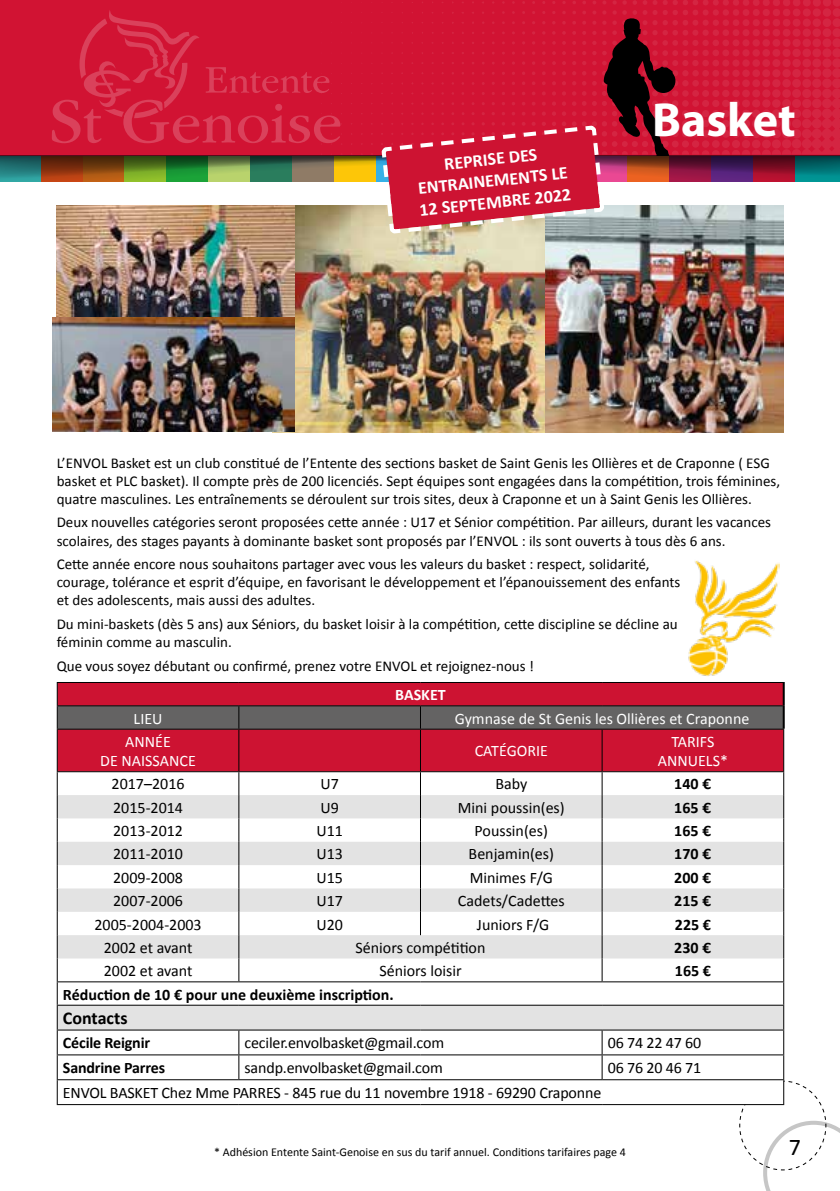
<style>
.page{position:relative;width:840px;height:1191px;background:#fff}
.page>*{position:absolute;margin:0;border:0;box-sizing:border-box;transform-origin:0 0}
.t1{font:700 48px "Myriad Pro";color:#fff}
.t2{font:24px "Calibri";color:#000}
.t3{font:700 18px/21.6px "Calibri";color:#fff;text-align:center}
.t4{font:700 18px "Calibri";color:#000}
.t5{font:16px "Calibri";color:#000}
.t6{font:700 16px "Calibri";color:#000}
.t7{font:16px/19.2px "Calibri";color:#fff;text-align:center}
.t8{font:700 16px "Calibri";color:#fff}
.t9{font:15px/18px "Calibri";color:#000}
.t10{font:12px "Calibri";color:#000}
</style>
<div class="page">
<img style="left:688px;top:560px;width:90px;height:117px">
<img style="left:272px;top:236px;width:273px;height:196px">
<div style="left:58px;top:729px;width:724px;height:42px;background:#cd1332"></div>
<svg style="left:58px;top:772px;width:680px;height:309px"></svg>
<svg style="left:58px;top:795px;width:680px;height:234px"></svg>
<svg style="left:239px;top:795px;width:499px;height:116px;fill:#e3e3e3"></svg>
<hr style="left:782px;top:683px;width:2px;height:23px;background:#000">
<hr style="left:782px;top:706px;width:2px;height:22px;background:#000">
<hr style="left:57px;top:729px;width:1px;height:42px;background:#000">
<hr style="left:601px;top:729px;width:1px;height:42px;background:#000">
<hr style="left:782px;top:729px;width:1px;height:42px;background:#000">
<svg style="left:601px;top:772px;width:1px;height:209px"></svg>
<svg style="left:238px;top:1030px;width:1px;height:49px"></svg>
<svg style="left:601px;top:1030px;width:1px;height:49px"></svg>
<hr style="left:57px;top:682px;width:182px;height:1px;background:#000">
<hr style="left:239px;top:682px;width:181px;height:1px;background:#000">
<hr style="left:420px;top:682px;width:181px;height:1px;background:#000">
<hr style="left:601px;top:682px;width:183px;height:1px;background:#000">
<hr style="left:57px;top:771px;width:182px;height:1px;background:#000">
<hr style="left:239px;top:771px;width:181px;height:1px;background:#000">
<hr style="left:420px;top:771px;width:181px;height:1px;background:#000">
<hr style="left:601px;top:771px;width:182px;height:1px;background:#000">
<hr style="left:57px;top:1104px;width:182px;height:1px;background:#000">
<hr style="left:239px;top:1104px;width:181px;height:1px;background:#000">
<hr style="left:420px;top:1104px;width:181px;height:1px;background:#000">
<hr style="left:601px;top:1104px;width:182px;height:1px;background:#000">
<hr style="left:57px;top:981px;width:182px;height:1px;background:#000">
<hr style="left:239px;top:981px;width:181px;height:1px;background:#000">
<hr style="left:420px;top:981px;width:181px;height:1px;background:#000">
<hr style="left:601px;top:981px;width:182px;height:1px;background:#000">
<hr style="left:57px;top:1004px;width:182px;height:1px;background:#000">
<svg style="left:57px;top:772px;width:1px;height:332px"></svg>
<hr style="left:239px;top:1004px;width:181px;height:1px;background:#000">
<hr style="left:420px;top:1004px;width:181px;height:1px;background:#000">
<hr style="left:601px;top:1004px;width:182px;height:1px;background:#000">
<svg style="left:738px;top:772px;width:101px;height:419px"></svg>
<hr style="left:57px;top:1029px;width:182px;height:1px;background:#000">
<hr style="left:239px;top:1029px;width:181px;height:1px;background:#000">
<hr style="left:420px;top:1029px;width:181px;height:1px;background:#000">
<hr style="left:601px;top:1029px;width:182px;height:1px;background:#000">
<hr style="left:57px;top:1054px;width:182px;height:1px;background:#000">
<hr style="left:239px;top:1054px;width:181px;height:1px;background:#000">
<hr style="left:420px;top:1054px;width:181px;height:1px;background:#000">
<hr style="left:601px;top:1054px;width:182px;height:1px;background:#000">
<hr style="left:57px;top:1079px;width:182px;height:1px;background:#000">
<hr style="left:239px;top:1079px;width:181px;height:1px;background:#000">
<hr style="left:420px;top:1079px;width:181px;height:1px;background:#000">
<hr style="left:601px;top:1079px;width:182px;height:1px;background:#000">
<svg style="left:57px;top:683px;width:726px;height:46px;background:#933948"></svg>
<hr style="left:238px;top:729px;width:1px;height:42px;background:#000">
<hr style="left:420px;top:729px;width:1px;height:42px;background:#000">
<svg style="left:420px;top:772px;width:1px;height:163px"></svg>
<svg style="left:238px;top:772px;width:1px;height:209px"></svg>
<img style="left:57px;top:236px;width:237px;height:81px">
<img style="left:545px;top:236px;width:237px;height:196px">
<svg style="left:0;top:0;width:839px;height:236px;background:#c54052"></svg>
<img style="left:52px;top:317px;width:242px;height:114px">
<p class="t3" style="left:413px;top:155px;width:154px;rotate:-6deg">REPRISE DES<br>ENTRAINEMENTS LE<br>12 SEPTEMBRE 2022</p>
<h1 class="t1" style="left:651px;top:93px;width:145px">Basket</h1>
<p class="t9" style="left:57px;top:454px;width:724px">L’ENVOL Basket est un club constitué de l’Entente des sections basket de Saint Genis les Ollières et de Craponne ( ESG basket et PLC basket). Il compte près de 200 licenciés. Sept équipes sont engagées dans la compétition, trois féminines, quatre masculines. Les entraînements se déroulent sur trois sites, deux à Craponne et un à Saint Genis les Ollières.</p>
<p class="t9" style="left:57px;top:513px;width:715px">Deux nouvelles catégories seront proposées cette année : U17 et Sénior compétition. Par ailleurs, durant les vacances scolaires, des stages payants à dominante basket sont proposés par l’ENVOL : ils sont ouverts à tous dès 6 ans.</p>
<p class="t9" style="left:57px;top:555px;width:624px">Cette année encore nous souhaitons partager avec vous les valeurs du basket : respect, solidarité, courage, tolérance et esprit d’équipe, en favorisant le développement et l’épanouissement des enfants et des adolescents, mais aussi des adultes.</p>
<p class="t9" style="left:57px;top:615px;width:622px">Du mini-baskets (dès 5 ans) aux Séniors, du basket loisir à la compétition, cette discipline se décline au féminin comme au masculin.</p>
<p class="t9" style="left:57px;top:656px;width:478px">Que vous soyez débutant ou confirmé, prenez votre ENVOL et rejoignez-nous !</p>
<p class="t8" style="left:395px;top:685px;width:52px">BASKET</p>
<p class="t7" style="left:133px;top:708px;width:30px">LIEU</p>
<p class="t7" style="left:454px;top:708px;width:296px">Gymnase de St Genis les Ollières et Craponne</p>
<p class="t7" style="left:100px;top:732px;width:97px">ANNÉE<br>DE NAISSANCE</p>
<p class="t7" style="left:474px;top:741px;width:75px">CATÉGORIE</p>
<p class="t7" style="left:657px;top:732px;width:72px">TARIFS<br>ANNUELS*</p>
<p class="t5" style="left:112px;top:774px;width:74px">2017–2016</p>
<p class="t5" style="left:320px;top:774px;width:20px">U7</p>
<p class="t5" style="left:495px;top:774px;width:33px">Baby</p>
<p class="t6" style="left:674px;top:774px;width:39px">140 €</p>
<p class="t5" style="left:113px;top:797px;width:71px">2015-2014</p>
<p class="t5" style="left:320px;top:797px;width:20px">U9</p>
<p class="t5" style="left:457px;top:797px;width:108px">Mini poussin(es)</p>
<p class="t6" style="left:674px;top:797px;width:39px">165 €</p>
<p class="t5" style="left:113px;top:820px;width:71px">2013-2012</p>
<p class="t5" style="left:316px;top:820px;width:28px">U11</p>
<p class="t5" style="left:474px;top:820px;width:75px">Poussin(es)</p>
<p class="t6" style="left:674px;top:821px;width:39px">165 €</p>
<p class="t5" style="left:113px;top:844px;width:71px">2011-2010</p>
<p class="t5" style="left:316px;top:844px;width:28px">U13</p>
<p class="t5" style="left:468px;top:844px;width:87px">Benjamin(es)</p>
<p class="t6" style="left:674px;top:844px;width:39px">170 €</p>
<p class="t5" style="left:113px;top:867px;width:71px">2009-2008</p>
<p class="t5" style="left:316px;top:867px;width:28px">U15</p>
<p class="t5" style="left:469px;top:867px;width:85px">Minimes F/G</p>
<p class="t6" style="left:674px;top:867px;width:39px">200 €</p>
<p class="t5" style="left:113px;top:890px;width:71px">2007-2006</p>
<p class="t5" style="left:316px;top:890px;width:28px">U17</p>
<p class="t5" style="left:457px;top:890px;width:108px">Cadets/Cadettes</p>
<p class="t6" style="left:674px;top:891px;width:39px">215 €</p>
<p class="t5" style="left:94px;top:914px;width:109px">2005-2004-2003</p>
<p class="t5" style="left:316px;top:914px;width:28px">U20</p>
<p class="t5" style="left:476px;top:914px;width:74px">Juniors F/G</p>
<p class="t6" style="left:674px;top:914px;width:38px">225 €</p>
<p class="t5" style="left:104px;top:937px;width:90px">2002 et avant</p>
<p class="t5" style="left:355px;top:937px;width:131px">Séniors compétition</p>
<p class="t6" style="left:674px;top:937px;width:39px">230 €</p>
<p class="t5" style="left:104px;top:960px;width:90px">2002 et avant</p>
<p class="t5" style="left:379px;top:960px;width:84px">Séniors loisir</p>
<p class="t6" style="left:674px;top:961px;width:38px">165 €</p>
<p class="t6" style="left:63px;top:984px;width:332px">Réduction de 10 € pour une deuxième inscription.</p>
<p class="t4" style="left:63px;top:1007px;width:66px">Contacts</p>
<p class="t6" style="left:63px;top:1033px;width:89px">Cécile Reignir</p>
<p class="t5" style="left:244px;top:1033px;width:201px">ceciler.envolbasket@gmail.com</p>
<p class="t5" style="left:607px;top:1033px;width:95px">06 74 22 47 60</p>
<p class="t6" style="left:63px;top:1058px;width:104px">Sandrine Parres</p>
<p class="t5" style="left:244px;top:1058px;width:200px">sandp.envolbasket@gmail.com</p>
<p class="t5" style="left:607px;top:1058px;width:95px">06 76 20 46 71</p>
<p class="t5" style="left:63px;top:1082px;width:539px">ENVOL BASKET Chez Mme PARRES - 845 rue du 11 novembre 1918 - 69290 Craponne</p>
<p class="t10" style="left:214px;top:1144px;width:413px">* Adhésion Entente Saint-Genoise en sus du tarif annuel. Conditions tarifaires page 4</p>
<h2 class="t2" style="left:788px;top:1132px;width:14px">7</h2>
</div>
